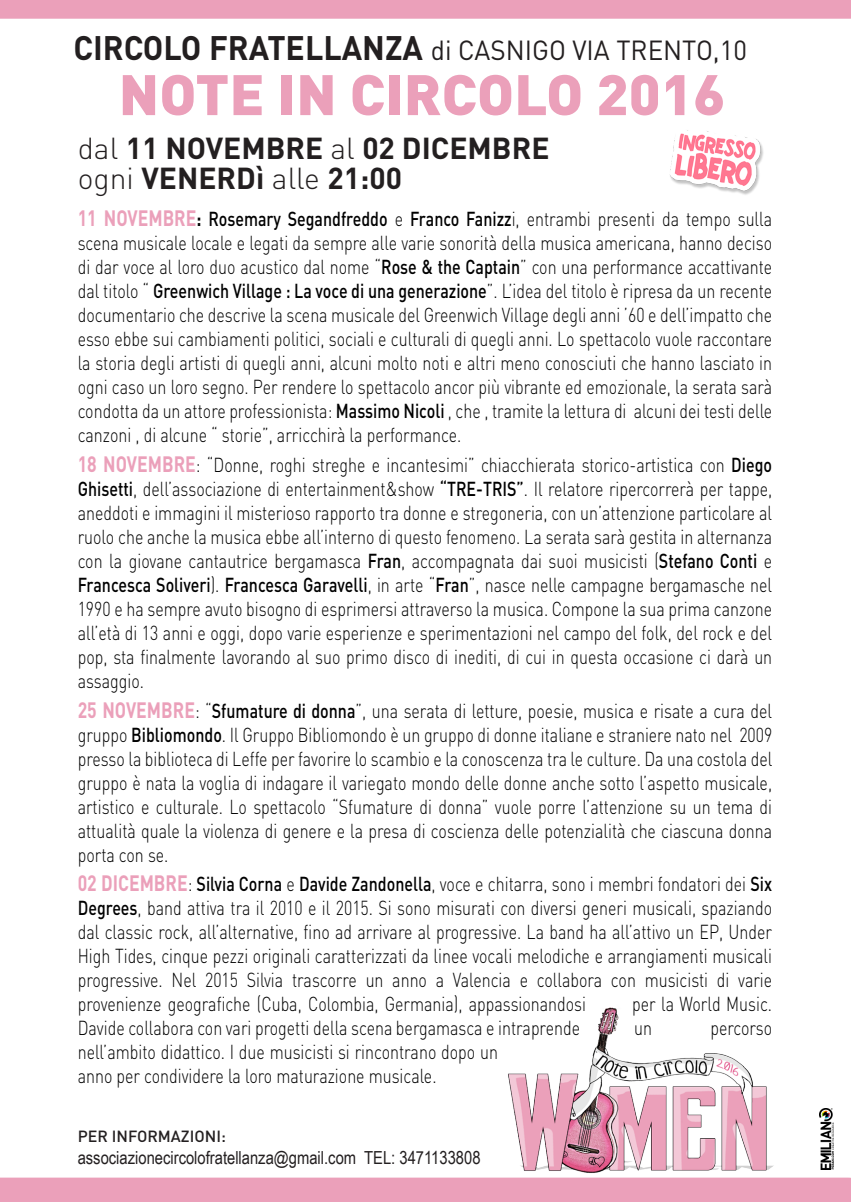
<style>
.page{position:relative;width:851px;height:1202px;background:#fff}
.page>*{position:absolute;margin:0;border:0;box-sizing:border-box;transform-origin:0 0}
.t1{font:900 56.2px "DIN Pro";color:#eba0ba}
.t2{font:700 30px "DIN Pro";color:#231f20}
.t3{font:27.2px "DIN Pro";color:#231f20;scale:.95 1}
.t4{font:300 20px/24px "DIN Pro";color:#000;text-align:justify;scale:.8 1}
.t5{font:18px "Arial Narrow";color:#231f20}
.t6{font:500 16px "DIN Pro";color:#231f20}
.s1{font-weight:700;font-size:33.6px}
.s2{font-weight:300}
.s3{font-weight:700;font-size:22px;color:#eba0ba}
.s4{font-weight:700}
.s5{font-weight:500}
</style>
<div class="page">
<div style="left:0;top:1178px;width:850px;height:24px;background:#eba0ba"></div>
<img style="left:495px;top:1007px;width:283px;height:172px">
<img style="left:670px;top:130px;width:94px;height:65px">
<div style="left:0;top:0;width:850px;height:19px;background:#eba0ba"></div>
<img style="left:819px;top:1109px;width:14px;height:60px">
<p class="t3" style="left:73px;top:32px;width:710px"><span class="s1">CIRCOLO FRATELLANZA</span> di CASNIGO VIA TRENTO,10</p>
<p class="t1" style="left:119px;top:57px;width:608px">NOTE IN CIRCOLO 2016</p>
<p class="t2" style="left:78px;top:128px;width:473px"><span class="s2">dal</span> 11 NOVEMBRE <span class="s2">al</span> 02 DICEMBRE</p>
<p class="t2" style="left:78px;top:158px;width:326px"><span class="s2">ogni</span> VENERDì <span class="s2">alle</span> 21:00</p>
<p class="t4" style="left:78px;top:206px;width:869px"><span class="s3">11 NOVEMBRE</span><span class="s4">:</span> <span class="s5">Rosemary Segandfreddo</span> e <span class="s5">Franco Fanizz</span>i, entrambi presenti da tempo sulla scena musicale locale e legati da sempre alle varie sonorità della musica americana, hanno deciso di dar voce al loro duo acustico dal nome “<span class="s5">Rose &amp; the Captain</span>” con una performance accattivante dal titolo “ <span class="s5">Greenwich Village : La voce di una generazione</span>”. L’idea del titolo è ripresa da un recente documentario che descrive la scena musicale del Greenwich Village degli anni ’60 e dell’impatto che esso ebbe sui cambiamenti politici, sociali e culturali di quegli anni. Lo spettacolo vuole raccontare la storia degli artisti di quegli anni, alcuni molto noti e altri meno conosciuti che hanno lasciato in ogni caso un loro segno. Per rendere lo spettacolo ancor più vibrante ed emozionale, la serata sarà condotta da un attore professionista: <span class="s5">Massimo Nicoli</span> , che , tramite la lettura di alcuni dei testi delle canzoni , di alcune “ storie”, arricchirà la performance.</p>
<p class="t4" style="left:78px;top:452px;width:869px"><span class="s3">18 NOVEMBRE</span>: “Donne, roghi streghe e incantesimi” chiacchierata storico-artistica con <span class="s5">Diego Ghisetti</span>, dell’associazione di entertainment&amp;show <span class="s5">“TRE-TRIS”</span>. Il relatore ripercorrerà per tappe, aneddoti e immagini il misterioso rapporto tra donne e stregoneria, con un’attenzione particolare al ruolo che anche la musica ebbe all’interno di questo fenomeno. La serata sarà gestita in alternanza con la giovane cantautrice bergamasca <span class="s5">Fran</span>, accompagnata dai suoi musicisti (<span class="s5">Stefano Conti</span> e <span class="s5">Francesca Soliveri</span>). <span class="s5">Francesca Garavelli</span>, in arte “<span class="s5">Fran</span>”, nasce nelle campagne bergamasche nel 1990 e ha sempre avuto bisogno di esprimersi attraverso la musica. Compone la sua prima canzone all’età di 13 anni e oggi, dopo varie esperienze e sperimentazioni nel campo del folk, del rock e del pop, sta finalmente lavorando al suo primo disco di inediti, di cui in questa occasione ci darà un assaggio.</p>
<p class="t4" style="left:78px;top:697px;width:869px"><span class="s3">25 NOVEMBRE</span>: “<span class="s5">Sfumature di donna</span>”, una serata di letture, poesie, musica e risate a cura del gruppo <span class="s5">Bibliomondo</span>. Il Gruppo Bibliomondo è un gruppo di donne italiane e straniere nato nel 2009 presso la biblioteca di Leffe per favorire lo scambio e la conoscenza tra le culture. Da una costola del gruppo è nata la voglia di indagare il variegato mondo delle donne anche sotto l’aspetto musicale, artistico e culturale. Lo spettacolo “Sfumature di donna” vuole porre l’attenzione su un tema di attualità quale la violenza di genere e la presa di coscienza delle potenzialità che ciascuna donna porta con se.</p>
<p class="t4" style="left:78px;top:871px;width:869px"><span class="s3">02 DICEMBRE</span>: <span class="s5">Silvia Corna</span> e <span class="s5">Davide Zandonella</span>, voce e chitarra, sono i membri fondatori dei <span class="s5">Six Degrees</span>, band attiva tra il 2010 e il 2015. Si sono misurati con diversi generi musicali, spaziando dal classic rock, all’alternative, fino ad arrivare al progressive. La band ha all’attivo un EP, Under High Tides, cinque pezzi originali caratterizzati da linee vocali melodiche e arrangiamenti musicali progressive. Nel 2015 Silvia trascorre un anno a Valencia e collabora con musicisti di varie provenienze geografiche (Cuba, Colombia, Germania), appassionandosi</p>
<p class="t4" style="left:632px;top:991px;width:176px">per la World Music.</p>
<p class="t4" style="left:78px;top:1015px;width:629px">Davide collabora con vari progetti della scena bergamasca e intraprende</p>
<p class="t4" style="left:634px;top:1015px;width:24px">un</p>
<p class="t4" style="left:710px;top:1015px;width:79px">percorso</p>
<p class="t4" style="left:78px;top:1039px;width:527px">nell’ambito didattico. I due musicisti si rincontrano dopo un anno per condividere la loro maturazione musicale.</p>
<p class="t6" style="left:78px;top:1125px;width:150px">PER INFORMAZIONI:</p>
<p class="t5" style="left:78px;top:1144px;width:404px">associazionecircolofratellanza@gmail.com TEL: 3471133808</p>
</div>
